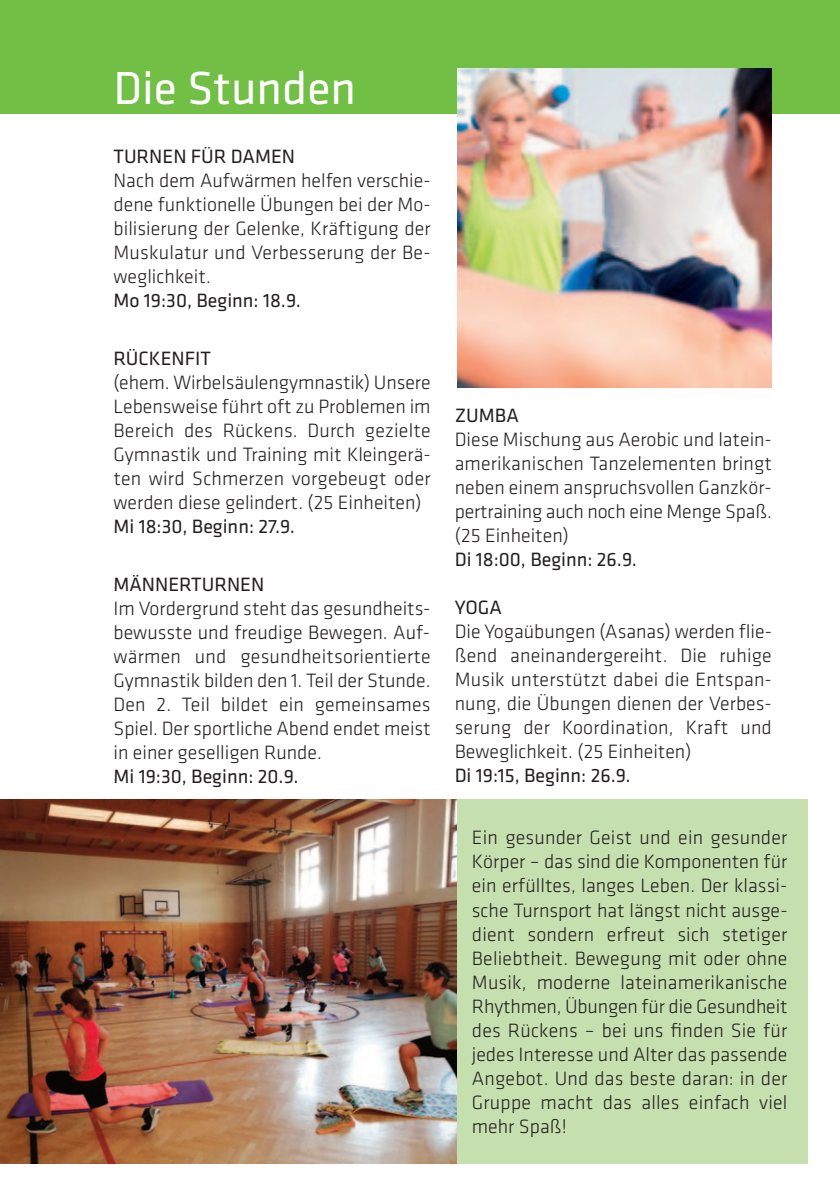
<style>
.page{position:relative;width:840px;height:1191px;background:#fff}
.page>*{position:absolute;margin:0;border:0;box-sizing:border-box;transform-origin:0 0}
.t1{font:48px "Klavika";color:#fff}
.t2{font:300 20px/24px "Klavika";color:#231f20;text-align:justify}
.t3{font:20px "Klavika";color:#231f20}
</style>
<div class="page">
<div style="left:454px;top:799px;width:353px;height:364px;background:#c5e0ae"></div>
<img style="left:0;top:799px;width:456px;height:364px">
<div style="left:0;top:0;width:839px;height:113px;background:#71bf44"></div>
<img style="left:457px;top:68px;width:314px;height:319px">
<p class="t1" style="left:113px;top:71px;width:244px">Die Stunden</p>
<p class="t3" style="left:113px;top:149px;width:183px">TURNEN FÜR DAMEN</p>
<p class="t2" style="left:113px;top:170px;width:318px">Nach dem Aufwärmen helfen verschie&shy;dene funktionelle Übungen bei der Mo&shy;bilisierung der Gelenke, Kräftigung der Muskulatur und Verbesserung der Be&shy;weglichkeit.</p>
<p class="t3" style="left:113px;top:293px;width:189px">Mo 19:30, Beginn: 18.9.</p>
<p class="t3" style="left:113px;top:351px;width:99px">RÜCKENFIT</p>
<p class="t2" style="left:113px;top:372px;width:318px">(ehem. Wirbelsäulengymnastik) Unsere Lebensweise führt oft zu Problemen im Bereich des Rückens. Durch gezielte Gymnastik und Training mit Kleingerä&shy;ten wird Schmerzen vorgebeugt oder werden diese gelindert. (25 Einheiten)</p>
<p class="t3" style="left:113px;top:519px;width:183px">Mi 18:30, Beginn: 27.9.</p>
<p class="t3" style="left:113px;top:577px;width:152px">MÄNNERTURNEN</p>
<p class="t2" style="left:113px;top:598px;width:318px">Im Vordergrund steht das gesundheits&shy;bewusste und freudige Bewegen. Auf&shy;wärmen und gesundheitsorientierte Gymnastik bilden den 1. Teil der Stunde.<br>Den 2. Teil bildet ein gemeinsames Spiel. Der sportliche Abend endet meist in einer geselligen Runde.</p>
<p class="t3" style="left:113px;top:769px;width:186px">Mi 19:30, Beginn: 20.9.</p>
<p class="t3" style="left:454px;top:408px;width:66px">ZUMBA</p>
<p class="t2" style="left:454px;top:429px;width:318px">Diese Mischung aus Aerobic und latein&shy;amerikanischen Tanzelementen bringt neben einem anspruchsvollen Ganzkör&shy;pertraining auch noch eine Menge Spaß. (25 Einheiten)</p>
<p class="t3" style="left:454px;top:552px;width:184px">Di 18:00, Beginn: 26.9.</p>
<p class="t3" style="left:454px;top:600px;width:49px">YOGA</p>
<p class="t2" style="left:454px;top:621px;width:318px">Die Yogaübungen (Asanas) werden flie&shy;ßend aneinandergereiht. Die ruhige Musik unterstützt dabei die Entspan&shy;nung, die Übungen dienen der Verbes&shy;serung der Koordination, Kraft und Beweglichkeit. (25 Einheiten)</p>
<p class="t3" style="left:454px;top:768px;width:177px">Di 19:15, Beginn: 26.9.</p>
<p class="t2" style="left:471px;top:827px;width:317px">Ein gesunder Geist und ein gesunder Körper – das sind die Komponenten für ein erfülltes, langes Leben. Der klassi&shy;sche Turnsport hat längst nicht ausge&shy;dient sondern erfreut sich stetiger Beliebtheit. Bewegung mit oder ohne Musik, moderne lateinamerikanische Rhythmen, Übungen für die Gesundheit des Rückens – bei uns finden Sie für jedes Interesse und Alter das passende Angebot. Und das beste daran: in der Gruppe macht das alles einfach viel mehr Spaß!</p>
</div>
